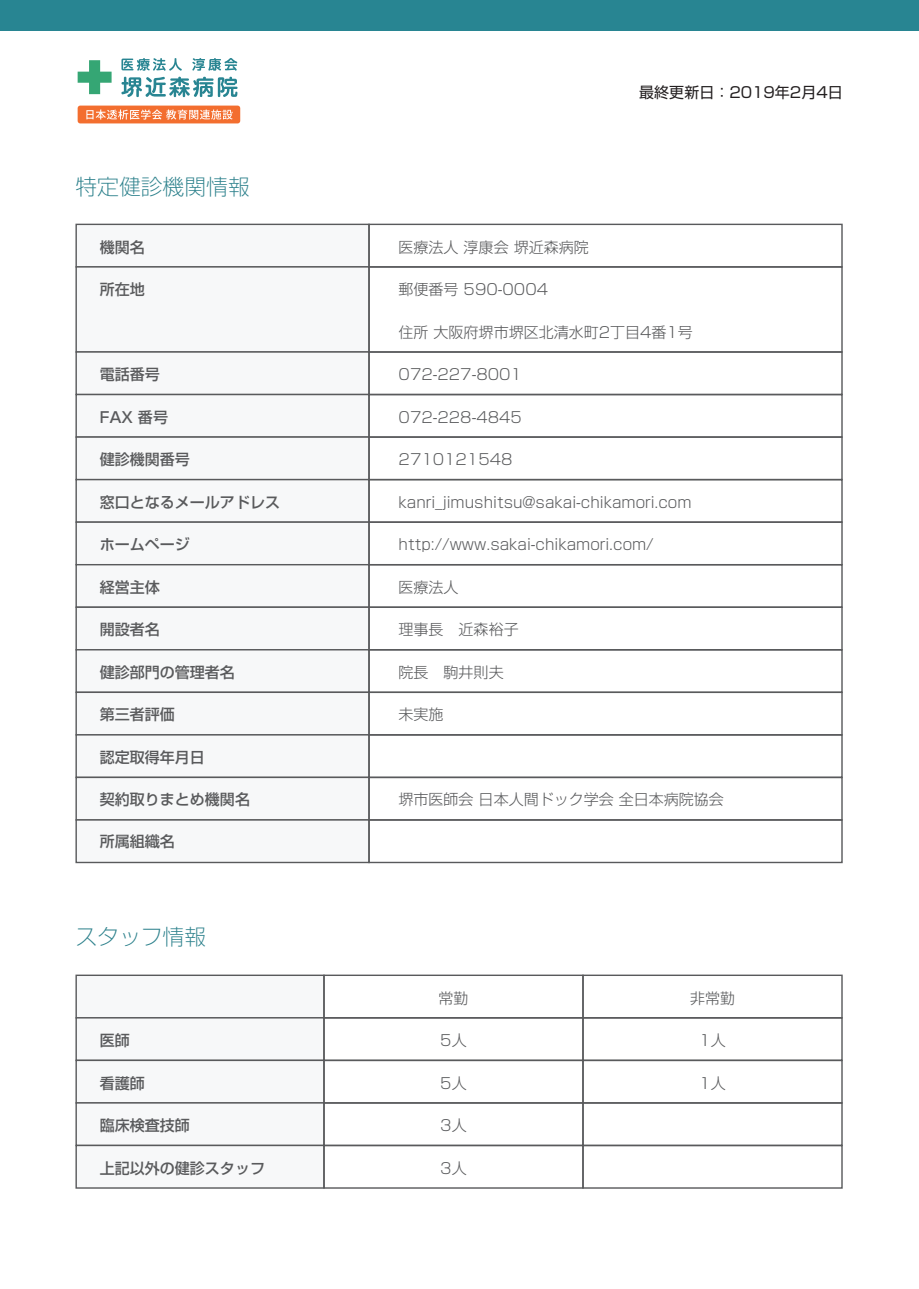
<style>
.page{position:relative;width:919px;height:1289px;background:#fff}
.page>*{position:absolute;margin:0;border:0;box-sizing:border-box;transform-origin:0 0}
.t1{font:300 expanded 21.75px "Shin Go Pro";color:#2b808b}
.t2{font:300 15px "Shin Go Pro";color:#595a5c}
.t3{font:500 15px "Shin Go Pro";color:#595a5c}
.t4{font:15px "Shin Go Pro";color:#231f20}
</style>
<div class="page">
<div style="left:0;top:0;width:918px;height:30px;background:#288592"></div>
<div style="left:75px;top:224px;width:295px;height:43px;background:#f7f8f9;border:1px solid #595a5c"></div>
<div style="left:368px;top:224px;width:474px;height:43px;border:1px solid #595a5c"></div>
<svg style="left:75px;top:265px;width:768px;height:88px"></svg>
<div style="left:75px;top:351px;width:295px;height:44px;background:#f7f8f9;border:1px solid #595a5c"></div>
<div style="left:368px;top:351px;width:474px;height:44px;border:1px solid #595a5c"></div>
<div style="left:75px;top:394px;width:295px;height:44px;background:#f7f8f9;border:1px solid #595a5c"></div>
<div style="left:368px;top:394px;width:474px;height:44px;border:1px solid #595a5c"></div>
<div style="left:75px;top:436px;width:295px;height:44px;background:#f7f8f9;border:1px solid #595a5c"></div>
<div style="left:368px;top:436px;width:474px;height:44px;border:1px solid #595a5c"></div>
<div style="left:75px;top:479px;width:295px;height:44px;background:#f7f8f9;border:1px solid #595a5c"></div>
<div style="left:368px;top:479px;width:474px;height:44px;border:1px solid #595a5c"></div>
<div style="left:75px;top:521px;width:295px;height:44px;background:#f7f8f9;border:1px solid #595a5c"></div>
<div style="left:368px;top:521px;width:474px;height:44px;border:1px solid #595a5c"></div>
<div style="left:75px;top:564px;width:295px;height:44px;background:#f7f8f9;border:1px solid #595a5c"></div>
<div style="left:368px;top:564px;width:474px;height:44px;border:1px solid #595a5c"></div>
<div style="left:75px;top:606px;width:295px;height:44px;background:#f7f8f9;border:1px solid #595a5c"></div>
<div style="left:368px;top:606px;width:474px;height:44px;border:1px solid #595a5c"></div>
<div style="left:75px;top:649px;width:295px;height:44px;background:#f7f8f9;border:1px solid #595a5c"></div>
<div style="left:368px;top:649px;width:474px;height:44px;border:1px solid #595a5c"></div>
<div style="left:75px;top:691px;width:295px;height:44px;background:#f7f8f9;border:1px solid #595a5c"></div>
<div style="left:368px;top:691px;width:474px;height:44px;border:1px solid #595a5c"></div>
<div style="left:75px;top:734px;width:295px;height:44px;background:#f7f8f9;border:1px solid #595a5c"></div>
<div style="left:368px;top:734px;width:474px;height:44px;border:1px solid #595a5c"></div>
<div style="left:75px;top:776px;width:295px;height:44px;background:#f7f8f9;border:1px solid #595a5c"></div>
<div style="left:368px;top:776px;width:474px;height:44px;border:1px solid #595a5c"></div>
<div style="left:75px;top:819px;width:295px;height:44px;background:#f7f8f9;border:1px solid #595a5c"></div>
<div style="left:368px;top:819px;width:474px;height:44px;border:1px solid #595a5c"></div>
<div style="left:75px;top:974px;width:250px;height:44px;background:#f7f8f9;border:1px solid #595a5c"></div>
<div style="left:75px;top:1017px;width:250px;height:44px;background:#f7f8f9;border:1px solid #595a5c"></div>
<div style="left:75px;top:1059px;width:250px;height:44px;background:#f7f8f9;border:1px solid #595a5c"></div>
<div style="left:75px;top:1102px;width:250px;height:44px;background:#f7f8f9;border:1px solid #595a5c"></div>
<div style="left:75px;top:1144px;width:250px;height:44px;background:#f7f8f9;border:1px solid #595a5c"></div>
<div style="left:323px;top:974px;width:260px;height:44px;border:1px solid #595a5c"></div>
<div style="left:323px;top:1017px;width:260px;height:44px;border:1px solid #595a5c"></div>
<div style="left:323px;top:1059px;width:260px;height:44px;border:1px solid #595a5c"></div>
<div style="left:323px;top:1102px;width:260px;height:44px;border:1px solid #595a5c"></div>
<div style="left:323px;top:1144px;width:260px;height:44px;border:1px solid #595a5c"></div>
<div style="left:582px;top:974px;width:260px;height:44px;border:1px solid #595a5c"></div>
<div style="left:582px;top:1017px;width:260px;height:44px;border:1px solid #595a5c"></div>
<div style="left:582px;top:1059px;width:260px;height:44px;border:1px solid #595a5c"></div>
<div style="left:582px;top:1102px;width:260px;height:44px;border:1px solid #595a5c"></div>
<div style="left:582px;top:1144px;width:260px;height:44px;border:1px solid #595a5c"></div>
<svg style="left:121px;top:77px;width:116px;height:20px"></svg>
<svg style="left:121px;top:58px;width:61px;height:13px"></svg>
<svg style="left:192px;top:58px;width:45px;height:13px"></svg>
<svg style="left:78px;top:60px;width:34px;height:34px"></svg>
<div style="left:78px;top:106px;width:162px;height:17px;background:#f36e2f;border-radius:3px"></div>
<svg style="left:86px;top:109px;width:146px;height:11px"></svg>
<h1 class="t1" style="left:75px;top:168px;width:176px">特定健診機関情報</h1>
<p class="t3" style="left:100px;top:235px;width:46px">機関名</p>
<p class="t3" style="left:100px;top:277px;width:46px">所在地</p>
<p class="t3" style="left:100px;top:362px;width:61px">電話番号</p>
<p class="t3" style="left:100px;top:405px;width:70px">FAX 番号</p>
<p class="t3" style="left:100px;top:447px;width:91px">健診機関番号</p>
<p class="t3" style="left:100px;top:489px;width:181px">窓口となるメールアドレス</p>
<p class="t3" style="left:100px;top:532px;width:91px">ホームページ</p>
<p class="t3" style="left:100px;top:574px;width:61px">経営主体</p>
<p class="t3" style="left:100px;top:617px;width:61px">開設者名</p>
<p class="t3" style="left:100px;top:659px;width:136px">健診部門の管理者名</p>
<p class="t3" style="left:100px;top:702px;width:76px">第三者評価</p>
<p class="t3" style="left:100px;top:744px;width:106px">認定取得年月日</p>
<p class="t3" style="left:100px;top:787px;width:151px">契約取りまとめ機関名</p>
<p class="t3" style="left:100px;top:829px;width:76px">所属組織名</p>
<h1 class="t1" style="left:75px;top:919px;width:132px">スタッフ情報</h1>
<p class="t3" style="left:100px;top:1028px;width:32px">医師</p>
<p class="t3" style="left:100px;top:1070px;width:46px">看護師</p>
<p class="t3" style="left:100px;top:1113px;width:91px">臨床検査技師</p>
<p class="t3" style="left:100px;top:1155px;width:166px">上記以外の健診スタッフ</p>
<p class="t4" style="left:639px;top:80px;width:205px">最終更新日：2019年2月4日</p>
<p class="t2" style="left:398px;top:235px;width:191px">医療法人 淳康会 堺近森病院</p>
<p class="t2" style="left:398px;top:277px;width:151px">郵便番号 590-0004</p>
<p class="t2" style="left:398px;top:320px;width:296px">住所 大阪府堺市堺区北清水町2丁目4番1号</p>
<p class="t2" style="left:398px;top:362px;width:125px">072-227-8001</p>
<p class="t2" style="left:398px;top:405px;width:125px">072-228-4845</p>
<p class="t2" style="left:398px;top:447px;width:115px">2710121548</p>
<p class="t2" style="left:398px;top:489px;width:294px">kanri_jimushitsu@sakai-chikamori.com</p>
<p class="t2" style="left:398px;top:532px;width:257px">http://www.sakai-chikamori.com/</p>
<p class="t2" style="left:398px;top:574px;width:61px">医療法人</p>
<p class="t2" style="left:398px;top:617px;width:121px">理事長　近森裕子</p>
<p class="t2" style="left:398px;top:659px;width:106px">院長　駒井則夫</p>
<p class="t2" style="left:398px;top:702px;width:46px">未実施</p>
<p class="t2" style="left:398px;top:787px;width:326px">堺市医師会 日本人間ドック学会 全日本病院協会</p>
<p class="t2" style="left:438px;top:985px;width:31px">常勤</p>
<p class="t2" style="left:440px;top:1028px;width:28px">5人</p>
<p class="t2" style="left:440px;top:1070px;width:28px">5人</p>
<p class="t2" style="left:440px;top:1113px;width:28px">3人</p>
<p class="t2" style="left:440px;top:1155px;width:28px">3人</p>
<p class="t2" style="left:690px;top:985px;width:46px">非常勤</p>
<p class="t2" style="left:699px;top:1028px;width:28px">1人</p>
<p class="t2" style="left:699px;top:1070px;width:28px">1人</p>
</div>
